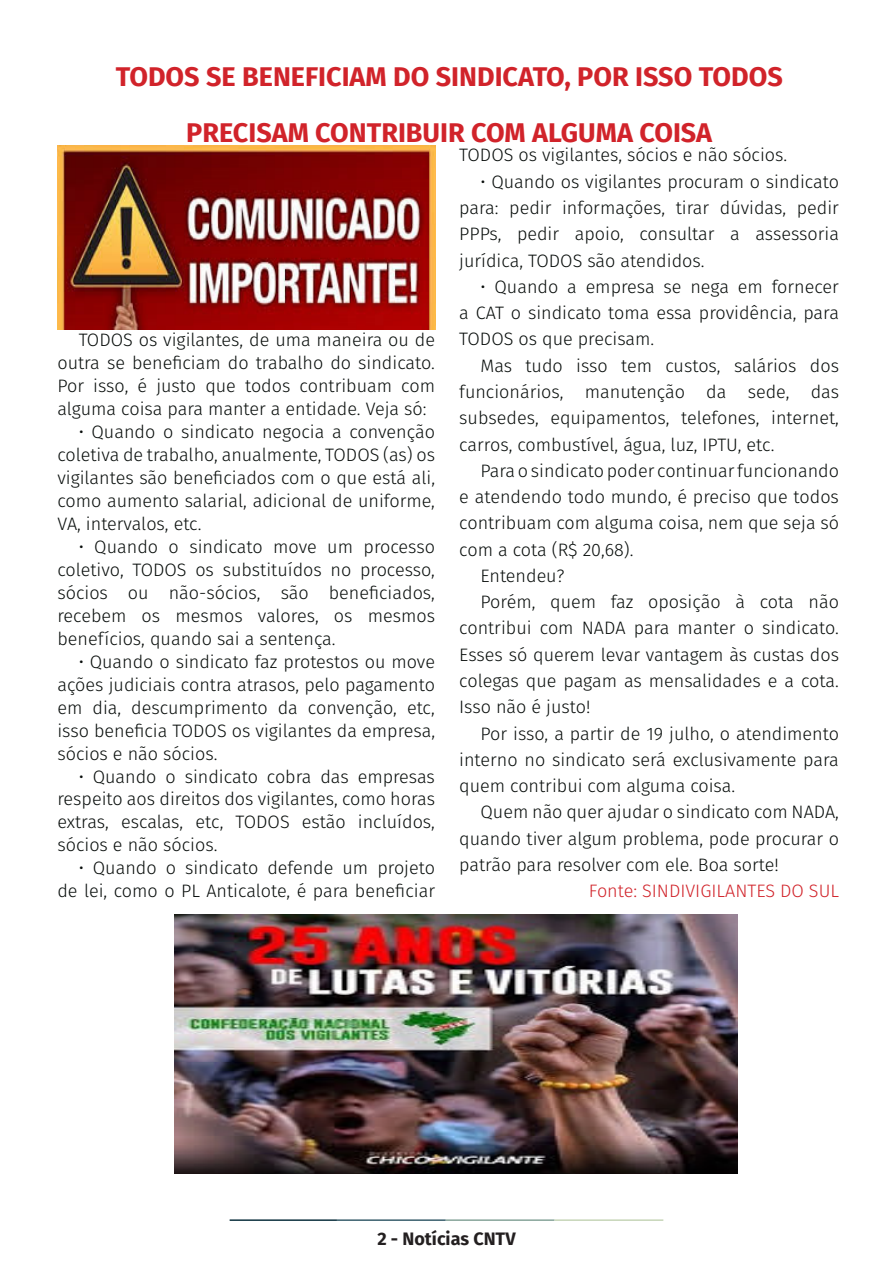
<style>
.page{position:relative;width:893px;height:1263px;background:#fff}
.page>*{position:absolute;margin:0;border:0;box-sizing:border-box;transform-origin:0 0}
.t1{font:700 27px/55.5px "Fira Sans";color:#d1232a;text-align:center}
.t2{font:300 18px/23px "Fira Sans";color:#080d0b;text-align:justify}
.t3{font:300 18px "Fira Sans";color:#d1232a}
.t4{font:700 18px "Fira Sans";color:#231f20}
</style>
<div class="page">
<hr style="left:230px;top:1219px;width:107px;height:2px;background:#0e323f">
<hr style="left:337px;top:1219px;width:109px;height:2px;background:#3a5f6d">
<hr style="left:446px;top:1219px;width:109px;height:2px;background:#87a59a">
<hr style="left:555px;top:1219px;width:108px;height:2px;background:#c6d5b7">
<img style="left:58px;top:145px;width:377px;height:185px">
<img style="left:174px;top:914px;width:564px;height:260px">
<p class="t1" style="left:116px;top:47px;width:668px">TODOS SE BENEFICIAM DO SINDICATO, POR ISSO TODOS<br>PRECISAM CONTRIBUIR COM ALGUMA COISA</p>
<p class="t2" style="left:57px;top:329px;width:379px;text-indent:21px">TODOS os vigilantes, de uma maneira ou de outra se beneficiam do trabalho do sindicato.<br>Por isso, é justo que todos contribuam com alguma coisa para manter a entidade. Veja só:</p>
<p class="t2" style="left:57px;top:420px;width:379px;text-indent:21px">• Quando o sindicato negocia a convenção coletiva de trabalho, anualmente, TODOS (as) os vigilantes são beneficiados com o que está ali, como aumento salarial, adicional de uniforme, VA, intervalos, etc.</p>
<p class="t2" style="left:57px;top:535px;width:379px;text-indent:21px">• Quando o sindicato move um processo coletivo, TODOS os substituídos no processo, sócios ou não-sócios, são beneficiados, recebem os mesmos valores, os mesmos benefícios, quando sai a sentença.</p>
<p class="t2" style="left:57px;top:650px;width:379px;text-indent:21px">• Quando o sindicato faz protestos ou move ações judiciais contra atrasos, pelo pagamento em dia, descumprimento da convenção, etc, isso beneficia TODOS os vigilantes da empresa, sócios e não sócios.</p>
<p class="t2" style="left:57px;top:765px;width:379px;text-indent:21px">• Quando o sindicato cobra das empresas respeito aos direitos dos vigilantes, como horas extras, escalas, etc, TODOS estão incluídos, sócios e não sócios.</p>
<p class="t2" style="left:57px;top:856px;width:379px;text-align:right">• Quando o sindicato defende um projeto de lei, como o PL Anticalote, é para beneficiar</p>
<p class="t2" style="left:459px;top:144px;width:329px">TODOS os vigilantes, sócios e não sócios.</p>
<p class="t2" style="left:459px;top:168px;width:381px;line-height:26.2px;text-indent:21px">• Quando os vigilantes procuram o sindicato para: pedir informações, tirar dúvidas, pedir PPPs, pedir apoio, consultar a assessoria jurídica, TODOS são atendidos.</p>
<p class="t2" style="left:459px;top:273px;width:381px;line-height:26.2px;text-indent:21px">• Quando a empresa se nega em fornecer a CAT o sindicato toma essa providência, para TODOS os que precisam.</p>
<p class="t2" style="left:459px;top:352px;width:381px;line-height:26.2px;text-indent:21px">Mas tudo isso tem custos, salários dos funcionários, manutenção da sede, das subsedes, equipamentos, telefones, internet, carros, combustível, água, luz, IPTU, etc.</p>
<p class="t2" style="left:459px;top:457px;width:381px;line-height:26.2px;text-indent:21px">Para o sindicato poder continuar funcionando e atendendo todo mundo, é preciso que todos contribuam com alguma coisa, nem que seja só com a cota (R$ 20,68).</p>
<p class="t2" style="left:480px;top:564px;width:85px">Entendeu?</p>
<p class="t2" style="left:459px;top:589px;width:381px;line-height:26.2px;text-indent:21px">Porém, quem faz oposição à cota não contribui com NADA para manter o sindicato.<br>Esses só querem levar vantagem às custas dos colegas que pagam as mensalidades e a cota.<br>Isso não é justo!</p>
<p class="t2" style="left:459px;top:720px;width:381px;line-height:26.2px;text-indent:21px">Por isso, a partir de 19 julho, o atendimento interno no sindicato será exclusivamente para quem contribui com alguma coisa.</p>
<p class="t2" style="left:459px;top:799px;width:381px;line-height:26.2px;text-indent:21px">Quem não quer ajudar o sindicato com NADA, quando tiver algum problema, pode procurar o patrão para resolver com ele. Boa sorte!</p>
<p class="t3" style="left:589px;top:878px;width:251px">Fonte: SINDIVIGILANTES DO SUL</p>
<p class="t4" style="left:377px;top:1223px;width:140px">2 - Notícias CNTV</p>
</div>
